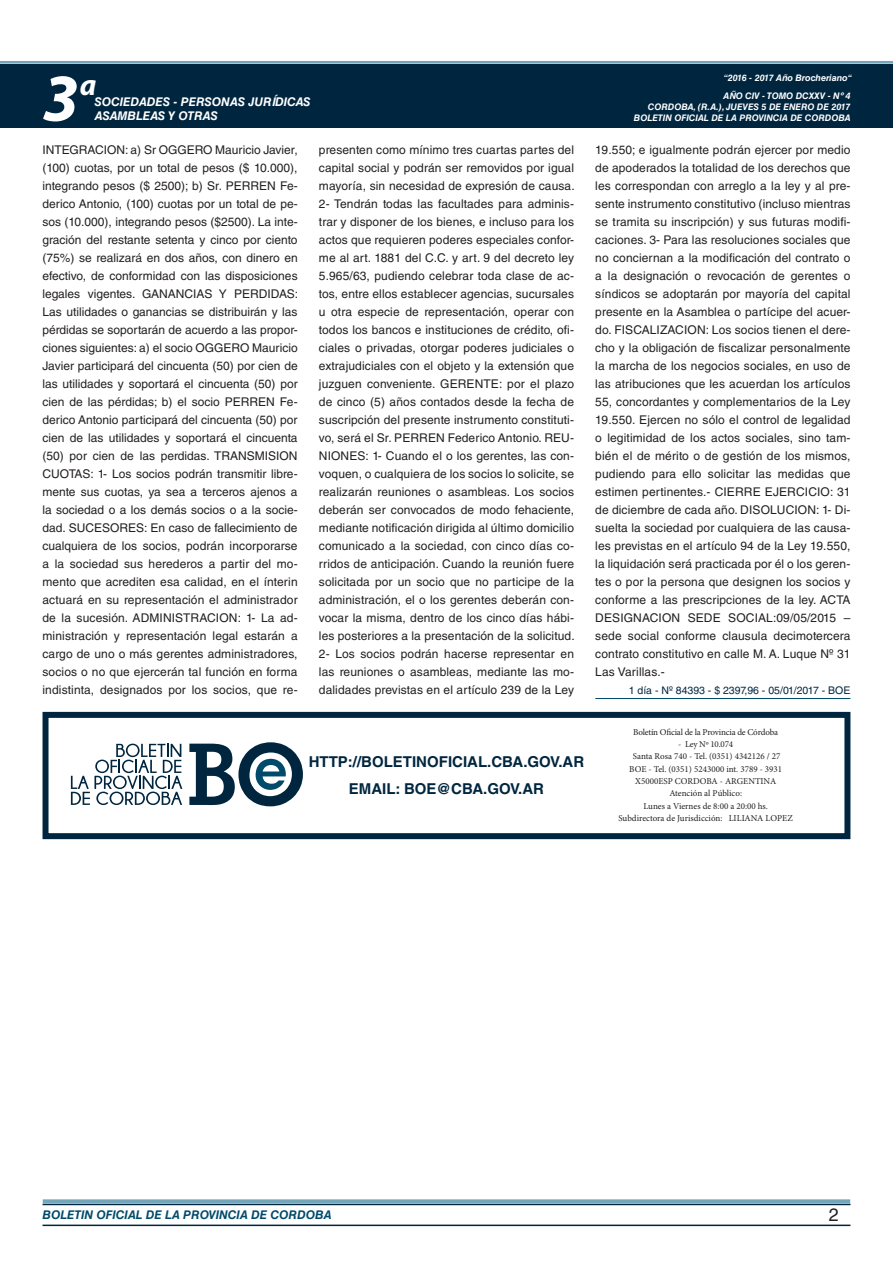
<style>
.page{position:relative;width:893px;height:1263px;background:#fff}
.page>*{position:absolute;margin:0;border:0;box-sizing:border-box;transform-origin:0 0}
.t1{font:italic 700 67.5px "Myriad Pro";color:#fff}
.t2{font:italic 700 30px "Myriad Pro";color:#fff}
.t3{font:18px "Helvetica LT Std";color:#231f20}
.RESUELVE{font:700 15px "Helvetica LT Std";color:#00263f}
.TEXTO_BASE{font:12px/18px "Helvetica LT Std";letter-spacing:.01em;color:#231f20;text-align:justify}
.t4{font:italic 700 12px "Helvetica LT Std";color:#fff}
.t5{font:italic 700 12px "Helvetica LT Std";color:#004b6c}
.FECHA_DE_PUBLICACIÓN{font:10.5px "Helvetica LT Std";color:#00263f}
.TEXTO_REMATE_HOJA_FI{font:9px "Minion Pro";color:#231f20}
.t6{font:italic 700 9px/10.8px "Helvetica LT Std";color:#fff;text-align:right}
.TEXTO_REMATE_HOJA_FI-2{font:9px "Minion Pro";letter-spacing:-.02em;color:#231f20}
</style>
<div class="page">
<div style="left:0;top:61px;width:893px;height:6px;background:#fff;opacity:.75"></div>
<div style="left:0;top:64px;width:893px;height:64px;background:#00263f"></div>
<hr style="left:43px;top:1224px;width:807px;height:2px;background:#00263f">
<div style="left:42px;top:1198px;width:809px;height:8px;background:#fff;opacity:.75"></div>
<hr style="left:595px;top:698px;width:255px;height:1px;background:#004b6c">
<div style="left:43px;top:712px;width:807px;height:127px;border:6px solid #00263f"></div>
<svg style="left:189px;top:742px;width:114px;height:64px"></svg>
<svg style="left:71px;top:744px;width:111px;height:61px"></svg>
<h1 class="t1" style="left:43px;top:54px;width:38px">3</h1>
<h2 class="t2" style="left:80px;top:66px;width:18px">a</h2>
<p class="t4" style="left:95px;top:94px;width:217px">SOCIEDADES - PERSONAS JURÍDICAS</p>
<p class="t4" style="left:95px;top:109px;width:125px">ASAMBLEAS Y OTRAS</p>
<p class="t6" style="left:724px;top:72px;width:130px">“2016 - 2017 Año Brocheriano“</p>
<p class="t6" style="left:634px;top:91px;width:218px">AÑO CIV - TOMO DCXXV - Nº 4<br>CORDOBA, (R.A.), JUEVES 5 DE ENERO DE 2017<br>BOLETIN OFICIAL DE LA PROVINCIA DE CORDOBA</p>
<p class="TEXTO_BASE" style="left:43px;top:141px;width:257px">INTEGRACION: a) Sr OGGERO Mauricio Javier, (100) cuotas, por un total de pesos ($ 10.000), integrando pesos ($ 2500); b) Sr. PERREN Fe&shy;derico Antonio, (100) cuotas por un total de pe&shy;sos (10.000), integrando pesos ($2500). La inte&shy;gración del restante setenta y cinco por ciento (75%) se realizará en dos años, con dinero en efectivo, de conformidad con las disposiciones legales vigentes. GANANCIAS Y PERDIDAS:<br>Las utilidades o ganancias se distribuirán y las pérdidas se soportarán de acuerdo a las propor&shy;ciones siguientes: a) el socio OGGERO Mauricio Javier participará del cincuenta (50) por cien de las utilidades y soportará el cincuenta (50) por cien de las pérdidas; b) el socio PERREN Fe&shy;derico Antonio participará del cincuenta (50) por cien de las utilidades y soportará el cincuenta (50) por cien de las perdidas. TRANSMISION CUOTAS: 1- Los socios podrán transmitir libre&shy;mente sus cuotas, ya sea a terceros ajenos a la sociedad o a los demás socios o a la socie&shy;dad. SUCESORES: En caso de fallecimiento de cualquiera de los socios, podrán incorporarse a la sociedad sus herederos a partir del mo&shy;mento que acrediten esa calidad, en el ínterin actuará en su representación el administrador de la sucesión. ADMINISTRACION: 1- La ad&shy;ministración y representación legal estarán a cargo de uno o más gerentes administradores, socios o no que ejercerán tal función en forma indistinta, designados por los socios, que re-</p>
<p class="TEXTO_BASE" style="left:319px;top:141px;width:257px">presenten como mínimo tres cuartas partes del capital social y podrán ser removidos por igual mayoría, sin necesidad de expresión de causa.<br>2- Tendrán todas las facultades para adminis&shy;trar y disponer de los bienes, e incluso para los actos que requieren poderes especiales confor&shy;me al art. 1881 del C.C. y art. 9 del decreto ley 5.965/63, pudiendo celebrar toda clase de ac&shy;tos, entre ellos establecer agencias, sucursales u otra especie de representación, operar con todos los bancos e instituciones de crédito, ofi&shy;ciales o privadas, otorgar poderes judiciales o extrajudiciales con el objeto y la extensión que juzguen conveniente. GERENTE: por el plazo de cinco (5) años contados desde la fecha de suscripción del presente instrumento constituti&shy;vo, será el Sr. PERREN Federico Antonio. REU-NIONES: 1- Cuando el o los gerentes, las con&shy;voquen, o cualquiera de los socios lo solicite, se realizarán reuniones o asambleas. Los socios deberán ser convocados de modo fehaciente, mediante notificación dirigida al último domicilio comunicado a la sociedad, con cinco días co&shy;rridos de anticipación. Cuando la reunión fuere solicitada por un socio que no participe de la administración, el o los gerentes deberán con&shy;vocar la misma, dentro de los cinco días hábi&shy;les posteriores a la presentación de la solicitud.<br>2- Los socios podrán hacerse representar en las reuniones o asambleas, mediante las mo&shy;dalidades previstas en el artículo 239 de la Ley</p>
<p class="TEXTO_BASE" style="left:595px;top:141px;width:257px">19.550; e igualmente podrán ejercer por medio de apoderados la totalidad de los derechos que les correspondan con arreglo a la ley y al pre&shy;sente instrumento constitutivo (incluso mientras se tramita su inscripción) y sus futuras modifi&shy;caciones. 3- Para las resoluciones sociales que no conciernan a la modificación del contrato o a la designación o revocación de gerentes o síndicos se adoptarán por mayoría del capital presente en la Asamblea o partícipe del acuer&shy;do. FISCALIZACION: Los socios tienen el dere&shy;cho y la obligación de fiscalizar personalmente la marcha de los negocios sociales, en uso de las atribuciones que les acuerdan los artículos 55, concordantes y complementarios de la Ley 19.550. Ejercen no sólo el control de legalidad o legitimidad de los actos sociales, sino tam&shy;bién el de mérito o de gestión de los mismos, pudiendo para ello solicitar las medidas que estimen pertinentes.- CIERRE EJERCICIO: 31 de diciembre de cada año. DISOLUCION: 1- Di&shy;suelta la sociedad por cualquiera de las causa&shy;les previstas en el artículo 94 de la Ley 19.550, la liquidación será practicada por él o los geren&shy;tes o por la persona que designen los socios y conforme a las prescripciones de la ley. ACTA DESIGNACION SEDE SOCIAL:09/05/2015 – sede social conforme clausula decimotercera contrato constitutivo en calle M. A. Luque Nº 31<br>Las Varillas.-</p>
<p class="FECHA_DE_PUBLICACIÓN" style="left:629px;top:684px;width:223px">1 día - Nº 84393 - $ 2397,96 - 05/01/2017 - BOE</p>
<p class="RESUELVE" style="left:309px;top:753px;width:277px">HTTP://BOLETINOFICIAL.CBA.GOV.AR</p>
<p class="RESUELVE" style="left:349px;top:780px;width:197px">EMAIL: BOE@CBA.GOV.AR</p>
<p class="TEXTO_REMATE_HOJA_FI-2" style="left:633px;top:726px;width:146px">Boletín Oficial de la Provincia de Córdoba</p>
<p class="TEXTO_REMATE_HOJA_FI-2" style="left:678px;top:738px;width:56px">- Ley Nº 10.074</p>
<p class="TEXTO_REMATE_HOJA_FI" style="left:633px;top:750px;width:149px">Santa Rosa 740 - Tel. (0351) 4342126 / 27</p>
<p class="TEXTO_REMATE_HOJA_FI" style="left:629px;top:763px;width:154px">BOE - Tel. (0351) 5243000 int. 3789 - 3931</p>
<p class="TEXTO_REMATE_HOJA_FI" style="left:635px;top:775px;width:142px">X5000ESP CORDOBA - ARGENTINA</p>
<p class="TEXTO_REMATE_HOJA_FI" style="left:669px;top:787px;width:74px">Atención al Público:</p>
<p class="TEXTO_REMATE_HOJA_FI" style="left:644px;top:800px;width:126px">Lunes a Viernes de 8:00 a 20:00 hs.</p>
<p class="TEXTO_REMATE_HOJA_FI" style="left:618px;top:812px;width:176px">Subdirectora de Jurisdicción: LILIANA LOPEZ</p>
<p class="t5" style="left:43px;top:1208px;width:290px">BOLETIN OFICIAL DE LA PROVINCIA DE CORDOBA</p>
<p class="t3" style="left:829px;top:1204px;width:12px">2</p>
</div>
